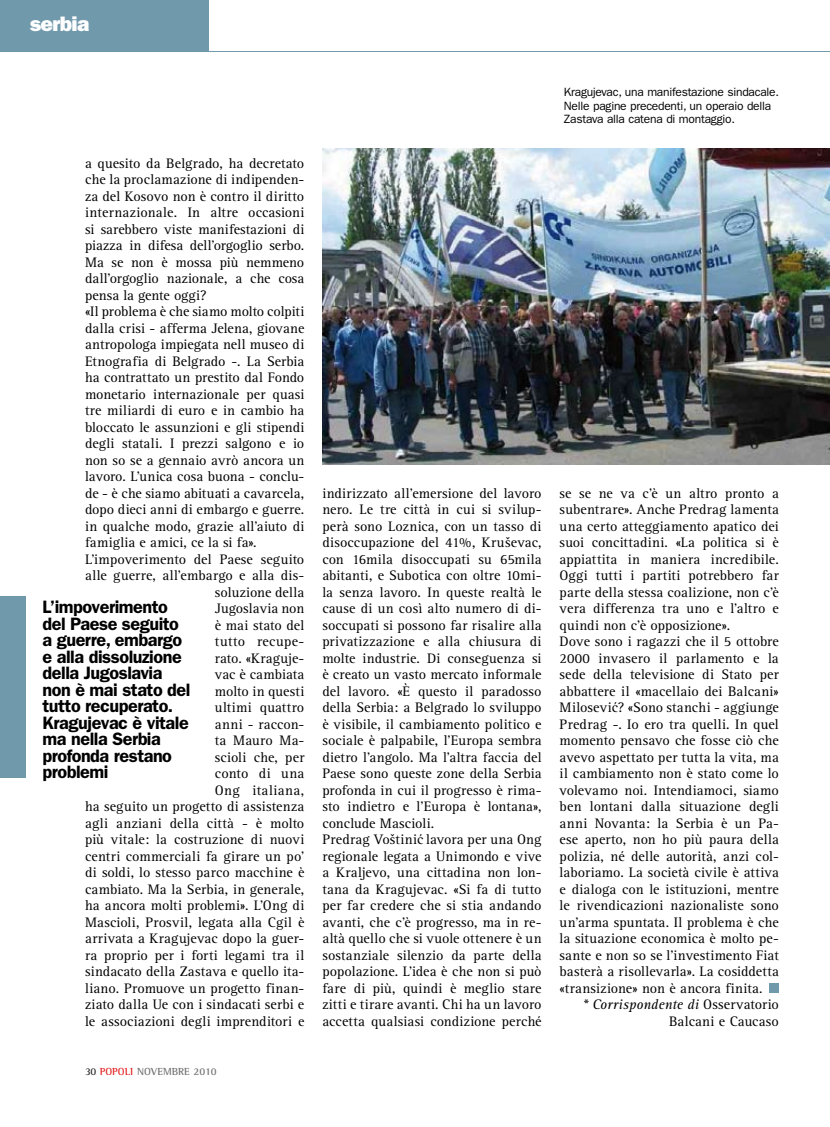
<style>
.page{position:relative;width:830px;height:1127px;background:#fff}
.page>*{position:absolute;margin:0;border:0;box-sizing:border-box;transform-origin:0 0}
.t1{font:21px "ITC Franklin Gothic Std Hvy";color:#fff}
.t2{font:600 18px/16.5px "ITC Franklin Gothic Std";letter-spacing:-.025em;color:#000}
.t3{font:14.25px/16.5px "Rotis Serif";letter-spacing:.005em;color:#000}
.t4{font:14.25px "Rotis Serif";letter-spacing:.025em;color:#000}
.t5{font:14.25px "Rotis Serif";letter-spacing:.03em;color:#000}
.t6{font:12px/13.5px "ITC Franklin Gothic Std";letter-spacing:-.02em;color:#000}
.t7{font:700 10.5px "Rotis Semi Serif";color:#707173}
.s1{color:#28282a}
.s2{color:#e42121}
.s3{font-style:italic}
</style>
<div class="page">
<hr style="left:0;top:51px;width:829px;height:1px;background:#7199ac">
<div style="left:0;top:597px;width:26px;height:181px;background:#7199ac"></div>
<div style="left:769px;top:984px;width:9px;height:9px;background:#7199ac"></div>
<img style="left:322px;top:149px;width:507px;height:316px">
<div style="left:0;top:0;width:208px;height:51px;background:#7199ac"></div>
<h1 class="t1" style="left:30px;top:12px;width:61px">serbia</h1>
<p class="t3" style="left:85px;top:155px;width:220px">a quesito da Belgrado, ha decretato</p>
<p class="t3" style="left:85px;top:171px;width:221px">che la proclamazione di indipenden-</p>
<p class="t3" style="left:85px;top:188px;width:221px">za del Kosovo non è contro il diritto</p>
<p class="t3" style="left:85px;top:204px;width:221px">internazionale. In altre occasioni</p>
<p class="t3" style="left:85px;top:221px;width:220px">si sarebbero viste manifestazioni di</p>
<p class="t3" style="left:85px;top:238px;width:221px">piazza in difesa dell’orgoglio serbo.</p>
<p class="t3" style="left:85px;top:254px;width:221px">Ma se non è mossa più nemmeno</p>
<p class="t3" style="left:85px;top:271px;width:221px">dall’orgoglio nazionale, a che cosa</p>
<p class="t3" style="left:85px;top:287px;width:123px">pensa la gente oggi?</p>
<p class="t3" style="left:85px;top:304px;width:220px">«Il problema è che siamo molto colpiti</p>
<p class="t3" style="left:85px;top:320px;width:221px">dalla crisi - afferma Jelena, giovane</p>
<p class="t3" style="left:85px;top:337px;width:220px">antropologa impiegata nell museo di</p>
<p class="t3" style="left:85px;top:353px;width:221px">Etnografia di Belgrado -. La Serbia</p>
<p class="t3" style="left:85px;top:370px;width:221px">ha contrattato un prestito dal Fondo</p>
<p class="t3" style="left:85px;top:386px;width:220px">monetario internazionale per quasi</p>
<p class="t3" style="left:85px;top:403px;width:220px">tre miliardi di euro e in cambio ha</p>
<p class="t3" style="left:85px;top:419px;width:221px">bloccato le assunzioni e gli stipendi</p>
<p class="t3" style="left:85px;top:436px;width:221px">degli statali. I prezzi salgono e io</p>
<p class="t3" style="left:85px;top:452px;width:220px">non so se a gennaio avrò ancora un</p>
<p class="t3" style="left:85px;top:469px;width:221px">lavoro. L’unica cosa buona - conclu-</p>
<p class="t3" style="left:85px;top:485px;width:220px">de - è che siamo abituati a cavarcela,</p>
<p class="t3" style="left:85px;top:502px;width:220px">dopo dieci anni di embargo e guerre.</p>
<p class="t3" style="left:85px;top:518px;width:220px">in qualche modo, grazie all’aiuto di</p>
<p class="t3" style="left:85px;top:535px;width:173px">famiglia e amici, ce la si fa».</p>
<p class="t3" style="left:85px;top:551px;width:221px">L’impoverimento del Paese seguito</p>
<p class="t3" style="left:85px;top:568px;width:221px">alle guerre, all’embargo e alla dis-</p>
<p class="t3" style="left:215px;top:584px;width:91px">soluzione della</p>
<p class="t3" style="left:215px;top:601px;width:91px">Jugoslavia non</p>
<p class="t3" style="left:215px;top:617px;width:91px">è mai stato del</p>
<p class="t5" style="left:215px;top:633px;width:91px">tutto recupe-</p>
<p class="t3" style="left:215px;top:650px;width:91px">rato. «Kraguje-</p>
<p class="t3" style="left:215px;top:667px;width:91px">vac è cambiata</p>
<p class="t3" style="left:215px;top:683px;width:91px">molto in questi</p>
<p class="t4" style="left:215px;top:699px;width:91px">ultimi quattro</p>
<p class="t3" style="left:215px;top:716px;width:91px">anni - raccon-</p>
<p class="t3" style="left:215px;top:733px;width:91px">ta Mauro Ma-</p>
<p class="t3" style="left:215px;top:749px;width:91px">scioli che, per</p>
<p class="t3" style="left:215px;top:766px;width:91px">conto di una</p>
<p class="t3" style="left:215px;top:782px;width:91px">Ong italiana,</p>
<p class="t3" style="left:85px;top:799px;width:221px">ha seguito un progetto di assistenza</p>
<p class="t3" style="left:85px;top:815px;width:221px">agli anziani della città - è molto</p>
<p class="t3" style="left:85px;top:832px;width:220px">più vitale: la costruzione di nuovi</p>
<p class="t3" style="left:85px;top:848px;width:221px">centri commerciali fa girare un po’</p>
<p class="t3" style="left:85px;top:865px;width:220px">di soldi, lo stesso parco macchine è</p>
<p class="t3" style="left:85px;top:881px;width:221px">cambiato. Ma la Serbia, in generale,</p>
<p class="t3" style="left:85px;top:898px;width:220px">ha ancora molti problemi». L’Ong di</p>
<p class="t3" style="left:85px;top:914px;width:220px">Mascioli, Prosvil, legata alla Cgil è</p>
<p class="t3" style="left:85px;top:931px;width:221px">arrivata a Kragujevac dopo la guer-</p>
<p class="t3" style="left:85px;top:947px;width:220px">ra proprio per i forti legami tra il</p>
<p class="t3" style="left:85px;top:964px;width:221px">sindacato della Zastava e quello ita-</p>
<p class="t3" style="left:85px;top:980px;width:221px">liano. Promuove un progetto finan-</p>
<p class="t3" style="left:85px;top:997px;width:220px">ziato dalla Ue con i sindacati serbi e</p>
<p class="t3" style="left:85px;top:1013px;width:221px">le associazioni degli imprenditori e</p>
<p class="t2" style="left:43px;top:599px;width:149px">L’impoverimento del Paese seguito a guerre, embargo e alla dissoluzione della Jugoslavia non è mai stato del tutto recuperato.<br>Kragujevac è vitale ma nella Serbia profonda restano problemi</p>
<p class="t7" style="left:85px;top:1065px;width:133px"><span class="s1">30</span> <span class="s2">POPOLI</span> NOVEMBRE 2010</p>
<p class="t6" style="left:563px;top:86px;width:216px">Kragujevac, una manifestazione sindacale.<br>Nelle pagine precedenti, un operaio della<br>Zastava alla catena di montaggio.</p>
<p class="t3" style="left:322px;top:485px;width:221px">indirizzato all’emersione del lavoro nero. Le tre città in cui si svilup&shy;perà sono Loznica, con un tasso di disoccupazione del 41%, Kruševac, con 16mila disoccupati su 65mila abitanti, e Subotica con oltre 10mi&shy;la senza lavoro. In queste realtà le cause di un così alto numero di di&shy;soccupati si possono far risalire alla privatizzazione e alla chiusura di molte industrie. Di conseguenza si è creato un vasto mercato informale del lavoro. «È questo il paradosso della Serbia: a Belgrado lo sviluppo è visibile, il cambiamento politico e sociale è palpabile, l’Europa sembra dietro l’angolo. Ma l’altra faccia del Paese sono queste zone della Serbia profonda in cui il progresso è rima&shy;sto indietro e l’Europa è lontana», conclude Mascioli.<br>Predrag Voštinic´ lavora per una Ong regionale legata a Unimondo e vive a Kraljevo, una cittadina non lon&shy;tana da Kragujevac. «Si fa di tutto per far credere che si stia andando avanti, che c’è progresso, ma in re&shy;altà quello che si vuole ottenere è un sostanziale silenzio da parte della popolazione. L’idea è che non si può fare di più, quindi è meglio stare zitti e tirare avanti. Chi ha un lavoro accetta qualsiasi condizione perché</p>
<p class="t3" style="left:559px;top:485px;width:221px">se se ne va c’è un altro pronto a subentrare». Anche Predrag lamenta una certo atteggiamento apatico dei suoi concittadini. «La politica si è appiattita in maniera incredibile.<br>Oggi tutti i partiti potrebbero far parte della stessa coalizione, non c’è vera differenza tra uno e l’altro e quindi non c’è opposizione».<br>Dove sono i ragazzi che il 5 ottobre 2000 invasero il parlamento e la sede della televisione di Stato per abbattere il «macellaio dei Balcani» Milosevic´? «Sono stanchi - aggiunge Predrag -. Io ero tra quelli. In quel momento pensavo che fosse ciò che avevo aspettato per tutta la vita, ma il cambiamento non è stato come lo volevamo noi. Intendiamoci, siamo ben lontani dalla situazione degli anni Novanta: la Serbia è un Pa&shy;ese aperto, non ho più paura della polizia, né delle autorità, anzi col&shy;laboriamo. La società civile è attiva e dialoga con le istituzioni, mentre le rivendicazioni nazionaliste sono un’arma spuntata. Il problema è che la situazione economica è molto pe&shy;sante e non so se l’investimento Fiat basterà a risollevarla». La cosiddetta «transizione» non è ancora finita.</p>
<p class="t3" style="left:582px;top:997px;width:197px;text-align:right"><span class="s3">* Corrispondente di</span> Osservatorio<br>Balcani e Caucaso</p>
</div>
